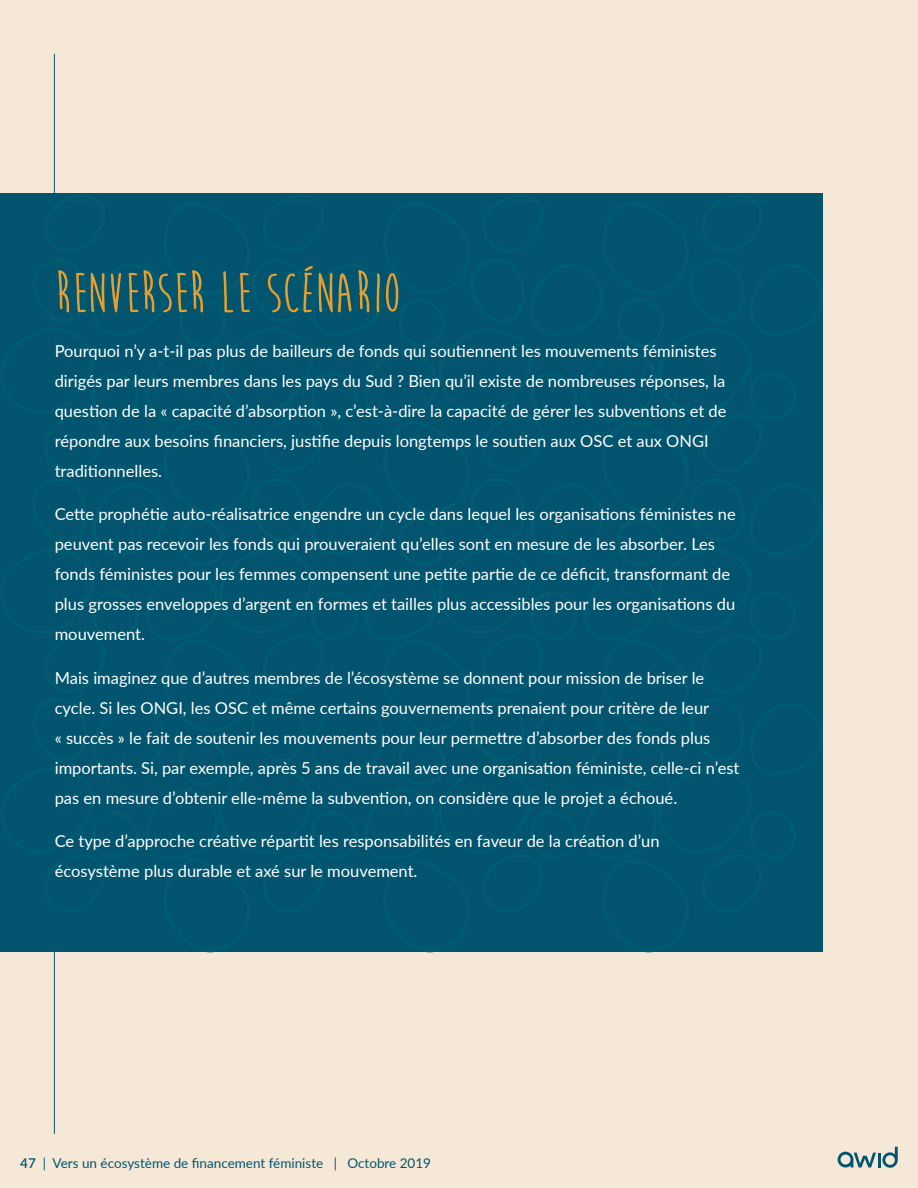
<style>
.page{position:relative;width:918px;height:1188px;background:#f5e8d6}
.page>*{position:absolute;margin:0;border:0;box-sizing:border-box;transform-origin:0 0}
.t1{font:700 57px "Moon Flower";color:#e4a02e}
.t2{font:16.5px/30px "Lato";color:#fff}
.t3{font:13.5px "Lato";color:#02556e}
.s1{font-weight:600}
</style>
<div class="page">
<svg style="left:838px;top:1147px;width:60px;height:21px"></svg>
<hr style="left:54px;top:54px;width:1px;height:1080px;background:#02556e">
<div style="left:0;top:194px;width:823px;height:667px;background:#03546e"></div>
<div style="left:43px;top:810px;width:720px;height:142px;background:#03546e"></div>
<h1 class="t1" style="left:55px;top:263px;width:347px">RENVERSER LE SCÉNARIO</h1>
<p class="t2" style="left:55px;top:335px;width:673px">Pourquoi n’y a-t-il pas plus de bailleurs de fonds qui soutiennent les mouvements féministes dirigés par leurs membres dans les pays du Sud ? Bien qu’il existe de nombreuses réponses, la question de la « capacité d’absorption », c’est-à-dire la capacité de gérer les subventions et de répondre aux besoins financiers, justifie depuis longtemps le soutien aux OSC et aux ONGI traditionnelles.</p>
<p class="t2" style="left:55px;top:499px;width:682px">Cette prophétie auto-réalisatrice engendre un cycle dans lequel les organisations féministes ne peuvent pas recevoir les fonds qui prouveraient qu’elles sont en mesure de les absorber. Les fonds féministes pour les femmes compensent une petite partie de ce déficit, transformant de plus grosses enveloppes d’argent en formes et tailles plus accessibles pour les organisations du mouvement.</p>
<p class="t2" style="left:55px;top:662px;width:686px">Mais imaginez que d’autres membres de l’écosystème se donnent pour mission de briser le cycle. Si les ONGI, les OSC et même certains gouvernements prenaient pour critère de leur<br>« succès » le fait de soutenir les mouvements pour leur permettre d’absorber des fonds plus importants. Si, par exemple, après 5 ans de travail avec une organisation féministe, celle-ci n’est pas en mesure d’obtenir elle-même la subvention, on considère que le projet a échoué.</p>
<p class="t2" style="left:55px;top:826px;width:606px">Ce type d’approche créative répartit les responsabilités en faveur de la création d’un écosystème plus durable et axé sur le mouvement.</p>
<p class="t3" style="left:20px;top:1153px;width:412px"><span class="s1">47</span> | Vers un écosystème de financement féministe | Octobre 2019</p>
</div>
